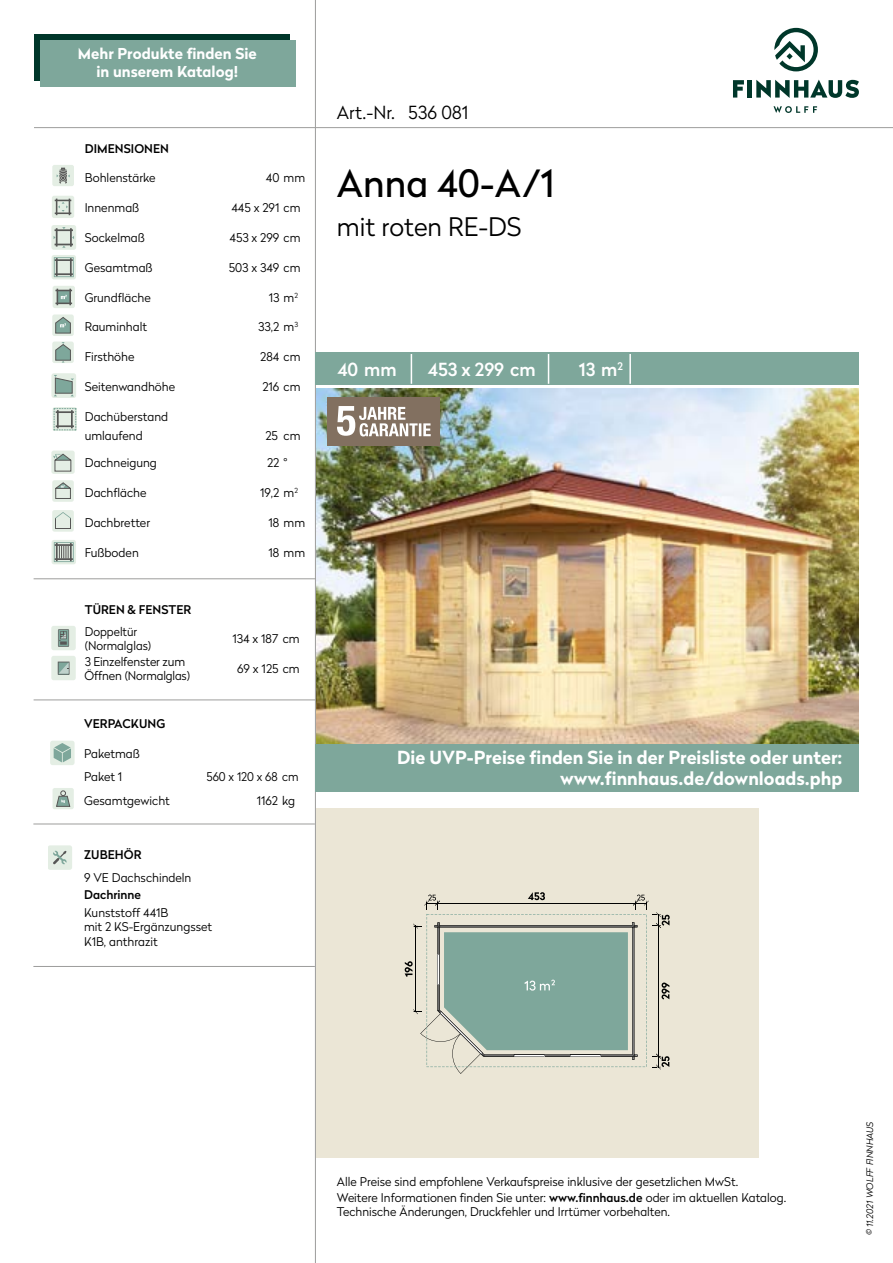
<style>
.page{position:relative;width:893px;height:1263px;background:#fff}
.page>*{position:absolute;margin:0;border:0;box-sizing:border-box;transform-origin:0 0}
.t1{font:37.5px "Radikal";color:#000}
.t2{font:300 25.5px "Radikal";color:#000}
.t3{font:700 18px/21.6px "Radikal";color:#fff;text-align:right}
.t4{font:500 18px "Radikal";color:#fff}
.t5{font:300 18px "Radikal";color:#000}
.t6{font:700 15px/18px "Radikal";color:#fff;text-align:center}
.t7{font:300 12px/14.4px "Radikal";color:#000}
.t8{font:500 12px "Radikal";letter-spacing:.005em;color:#000}
.t9{font:italic 300 9px "Radikal";color:#000}
.s1{font-weight:500}
</style>
<div class="page">
<div style="left:34px;top:34px;width:255px;height:46px;background:#00372a"></div>
<hr style="left:316px;top:127px;width:577px;height:1px;background:#9d9d9c">
<hr style="left:315px;top:0;width:1px;height:1263px;background:#9d9d9c">
<div style="left:40px;top:41px;width:255px;height:46px;background:#7ea79b"></div>
<div style="left:316px;top:808px;width:442px;height:350px;background:#ebe6d6"></div>
<div style="left:315px;top:352px;width:544px;height:32px;background:#7ea79b"></div>
<img style="left:316px;top:388px;width:543px;height:356px">
<div style="left:328px;top:397px;width:112px;height:48px;background:#827060"></div>
<svg style="left:337px;top:406px;width:94px;height:30px"></svg>
<hr style="left:411px;top:354px;width:1px;height:30px;background:#fff">
<hr style="left:548px;top:354px;width:1px;height:30px;background:#fff">
<hr style="left:629px;top:354px;width:2px;height:30px;background:#fff">
<svg style="left:405px;top:892px;width:265px;height:182px"></svg>
<div style="left:52px;top:626px;width:24px;height:24px;background:#e4eee4;border-radius:3px"></div>
<svg style="left:58px;top:629px;width:11px;height:18px"></svg>
<div style="left:52px;top:656px;width:24px;height:24px;background:#e4eee4;border-radius:3px"></div>
<svg style="left:58px;top:662px;width:12px;height:13px"></svg>
<div style="left:52px;top:165px;width:22px;height:21px;background:#e4eee4;border-radius:2px"></div>
<svg style="left:57px;top:168px;width:13px;height:15px"></svg>
<div style="left:52px;top:196px;width:22px;height:22px;background:#e4eee4;border-radius:2px"></div>
<svg style="left:55px;top:199px;width:16px;height:16px"></svg>
<div style="left:51px;top:225px;width:25px;height:25px;background:#e4eee4;border-radius:3px"></div>
<svg style="left:54px;top:227px;width:20px;height:21px"></svg>
<div style="left:52px;top:255px;width:24px;height:24px;background:linear-gradient(to right,#d0e0d5,#d8e6db);border-radius:3px"></div>
<svg style="left:54px;top:257px;width:20px;height:20px"></svg>
<div style="left:53px;top:286px;width:22px;height:22px;background:#e4eee4;border-radius:2px"></div>
<svg style="left:55px;top:289px;width:17px;height:16px"></svg>
<div style="left:52px;top:314px;width:22px;height:22px;background:#e4eee4;border-radius:2px"></div>
<svg style="left:55px;top:317px;width:16px;height:17px"></svg>
<div style="left:52px;top:342px;width:22px;height:21px;background:#e4eee4;border-radius:2px"></div>
<svg style="left:55px;top:342px;width:16px;height:21px"></svg>
<div style="left:51px;top:373px;width:25px;height:25px;background:#e4eee4;border-radius:3px"></div>
<svg style="left:54px;top:375px;width:20px;height:21px"></svg>
<svg style="left:53px;top:407px;width:24px;height:24px"></svg>
<svg style="left:54px;top:408px;width:23px;height:22px"></svg>
<div style="left:51px;top:451px;width:24px;height:23px;background:#e4eee4;border-radius:2px"></div>
<svg style="left:53px;top:453px;width:19px;height:19px"></svg>
<div style="left:52px;top:480px;width:22px;height:22px;background:#e4eee4;border-radius:2px"></div>
<svg style="left:55px;top:482px;width:16px;height:17px"></svg>
<div style="left:52px;top:510px;width:22px;height:22px;background:#e4eee4;border-radius:2px"></div>
<svg style="left:55px;top:512px;width:16px;height:17px"></svg>
<div style="left:52px;top:540px;width:24px;height:24px;background:linear-gradient(to right,#d9e7dc,#deeadf);border-radius:3px"></div>
<svg style="left:54px;top:542px;width:20px;height:20px"></svg>
<div style="left:48px;top:845px;width:24px;height:24px;background:#e4eee4;border-radius:3px"></div>
<svg style="left:53px;top:851px;width:14px;height:13px"></svg>
<div style="left:50px;top:741px;width:25px;height:24px;background:#e4eee4;border-radius:3px"></div>
<svg style="left:54px;top:743px;width:17px;height:19px"></svg>
<div style="left:53px;top:788px;width:21px;height:21px;background:#e4eee4;border-radius:2px"></div>
<svg style="left:56px;top:790px;width:15px;height:17px"></svg>
<hr style="left:34px;top:578px;width:282px;height:1px;background:#9d9d9c">
<hr style="left:34px;top:699px;width:282px;height:1px;background:#9d9d9c">
<hr style="left:33px;top:966px;width:282px;height:1px;background:#9d9d9c">
<hr style="left:34px;top:127px;width:281px;height:1px;background:#9d9d9c">
<hr style="left:33px;top:824px;width:282px;height:1px;background:#9d9d9c">
<div style="left:316px;top:744px;width:543px;height:48px;background:#7ea79b"></div>
<svg style="left:774px;top:28px;width:44px;height:43px"></svg>
<svg style="left:773px;top:106px;width:44px;height:7px"></svg>
<svg style="left:733px;top:80px;width:11px;height:18px"></svg>
<hr style="left:748px;top:80px;width:4px;height:18px;background:#00372a">
<svg style="left:756px;top:80px;width:103px;height:18px"></svg>
<p class="t6" style="left:78px;top:44px;width:181px">Mehr Produkte finden Sie in unserem Katalog!</p>
<p class="t8" style="left:85px;top:140px;width:86px">DIMENSIONEN</p>
<p class="t7" style="left:85px;top:170px;width:72px">Bohlenstärke</p>
<p class="t7" style="left:266px;top:170px;width:41px">40 mm</p>
<p class="t7" style="left:85px;top:200px;width:56px">Innenmaß</p>
<p class="t7" style="left:231px;top:200px;width:71px">445 x 291 cm</p>
<p class="t7" style="left:85px;top:230px;width:62px">Sockelmaß</p>
<p class="t7" style="left:229px;top:230px;width:73px">453 x 299 cm</p>
<p class="t7" style="left:85px;top:260px;width:69px">Gesamtmaß</p>
<p class="t7" style="left:229px;top:260px;width:73px">503 x 349 cm</p>
<p class="t7" style="left:85px;top:289px;width:68px">Grundfläche</p>
<p class="t7" style="left:269px;top:289px;width:31px">13 m<sup>2</sup></p>
<p class="t7" style="left:85px;top:319px;width:64px">Rauminhalt</p>
<p class="t7" style="left:258px;top:319px;width:41px">33,2 m<sup>3</sup></p>
<p class="t7" style="left:85px;top:349px;width:51px">Firsthöhe</p>
<p class="t7" style="left:260px;top:349px;width:42px">284 cm</p>
<p class="t7" style="left:85px;top:379px;width:92px">Seitenwandhöhe</p>
<p class="t7" style="left:262px;top:379px;width:40px">216 cm</p>
<p class="t7" style="left:85px;top:406px;width:85px;line-height:19.5px">Dachüberstand umlaufend</p>
<p class="t7" style="left:265px;top:428px;width:37px">25 cm</p>
<p class="t7" style="left:85px;top:455px;width:74px">Dachneigung</p>
<p class="t7" style="left:267px;top:455px;width:22px">22 °</p>
<p class="t7" style="left:85px;top:485px;width:63px">Dachfläche</p>
<p class="t7" style="left:260px;top:485px;width:39px">19,2 m<sup>2</sup></p>
<p class="t7" style="left:85px;top:515px;width:67px">Dachbretter</p>
<p class="t7" style="left:269px;top:515px;width:38px">18 mm</p>
<p class="t7" style="left:85px;top:545px;width:56px">Fußboden</p>
<p class="t7" style="left:269px;top:545px;width:38px">18 mm</p>
<p class="t8" style="left:85px;top:601px;width:108px">TÜREN &amp; FENSTER</p>
<p class="t7" style="left:85px;top:624px;width:68px">Doppeltür (Normalglas)</p>
<p class="t7" style="left:233px;top:631px;width:69px">134 x 187 cm</p>
<p class="t7" style="left:85px;top:653px;width:107px">3 Einzelfenster zum<br>Öffnen (Normalglas)</p>
<p class="t7" style="left:237px;top:661px;width:64px">69 x 125 cm</p>
<p class="t8" style="left:84px;top:715px;width:83px">VERPACKUNG</p>
<p class="t7" style="left:84px;top:741px;width:57px;line-height:23.4px">Paketmaß<br>Paket 1</p>
<p class="t7" style="left:206px;top:769px;width:94px">560 x 120 x 68 cm</p>
<p class="t7" style="left:84px;top:793px;width:87px">Gesamtgewicht</p>
<p class="t7" style="left:257px;top:793px;width:40px">1162 kg</p>
<p class="t8" style="left:84px;top:846px;width:59px">ZUBEHÖR</p>
<p class="t7" style="left:84px;top:870px;width:109px">9 VE Dachschindeln</p>
<p class="t8" style="left:84px;top:886px;width:59px">Dachrinne</p>
<p class="t7" style="left:84px;top:905px;width:130px">Kunststoff 441B<br>mit 2 KS-Ergänzungsset<br>K1B, anthrazit</p>
<h3 class="t5" style="left:337px;top:100px;width:133px">Art.-Nr. 536 081</h3>
<h1 class="t1" style="left:337px;top:157px;width:219px">Anna 40-A/1</h1>
<h2 class="t2" style="left:337px;top:209px;width:186px">mit roten RE-DS</h2>
<h3 class="t4" style="left:337px;top:356px;width:61px">40 mm</h3>
<h3 class="t4" style="left:428px;top:356px;width:109px">453 x 299 cm</h3>
<h3 class="t4" style="left:579px;top:356px;width:46px">13 m<sup>2</sup></h3>
<h3 class="t3" style="left:397px;top:745px;width:447px">Die UVP-Preise finden Sie in der Preisliste oder unter: www.finnhaus.de/downloads.php</h3>
<p class="t7" style="left:337px;top:1174px;width:403px">Alle Preise sind empfohlene Verkaufspreise inklusive der gesetzlichen MwSt.</p>
<p class="t7" style="left:337px;top:1190px;width:451px">Weitere Informationen finden Sie unter: <span class="s1">www.finnhaus.de</span> oder im aktuellen Katalog.<br>Technische Änderungen, Druckfehler und Irrtümer vorbehalten.</p>
<p class="t9" style="left:864px;top:1235px;width:115px;rotate:-90deg">© 11.2021 WOLFF FINNHAUS</p>
</div>
